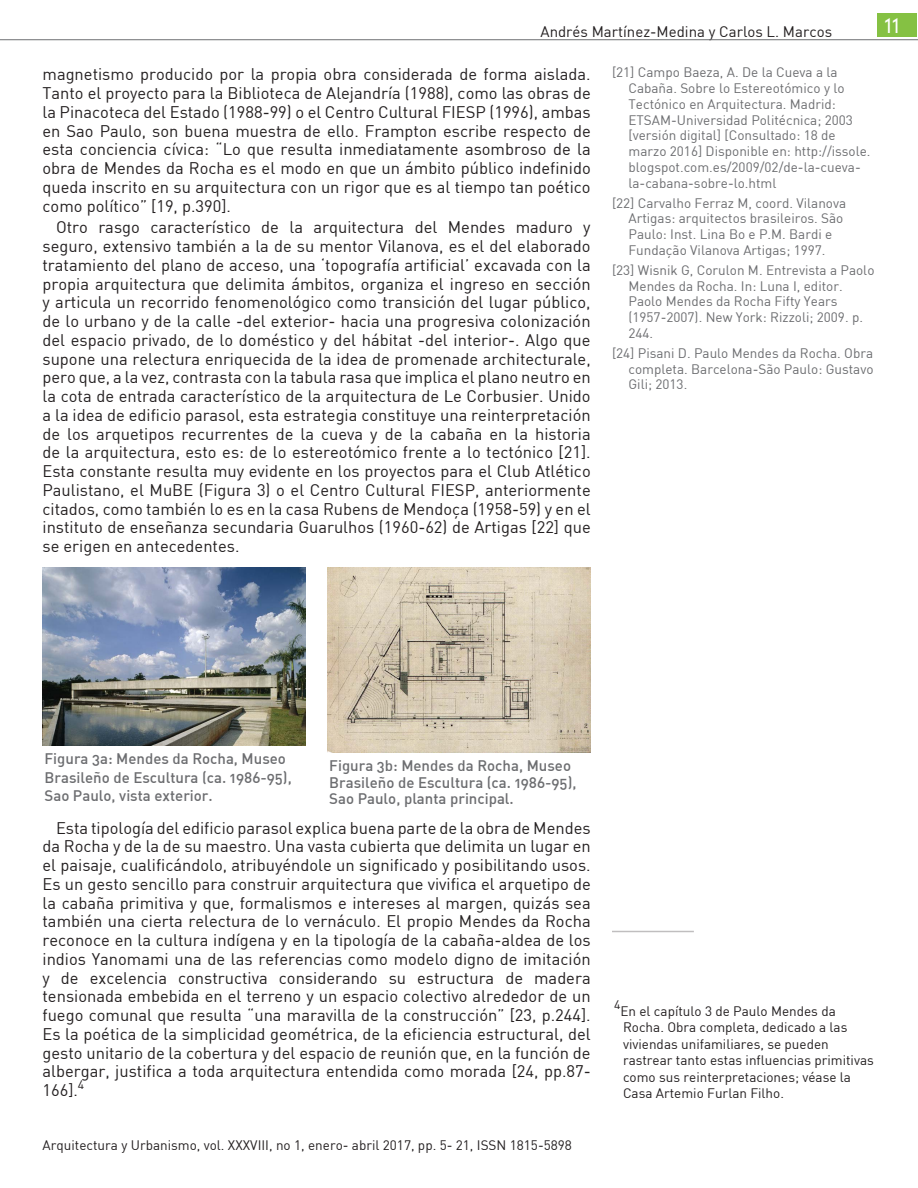
<style>
.page{position:relative;width:918px;height:1188px;background:#fff}
.page>*{position:absolute;margin:0;border:0;box-sizing:border-box;transform-origin:0 0}
.t1{font:300 19.5px "DIN Neuzeit Grotesk";color:#fff}
.cuerpo_de_texto{font:16.5px/18.8px "DIN";color:#231f20;text-align:justify}
.pie_de_foto{font:15px/18.8px "DIN Medium Alternate";color:#6c6d70}
.t2{font:15px "DIN";color:#231f20}
.notas_bibligraficas{font:13.5px/15.8px "DIN";color:#6c6d70}
.pie_de_pagina{font:13.5px/16.5px "DIN";color:#231f20}
.pie_de_pagina-2{font:12.15px "DIN";color:#231f20}
</style>
<div class="page">
<div style="left:878px;top:14px;width:39px;height:23px;background:#84c141"></div>
<hr style="left:0;top:39px;width:918px;height:1px;background:#6c6d70">
<img style="left:43px;top:567px;width:263px;height:179px">
<img style="left:327px;top:567px;width:264px;height:185px">
<hr style="left:612px;top:931px;width:82px;height:1px;background:#231f20">
<p class="t2" style="left:541px;top:22px;width:293px">Andrés Martínez-Medina y Carlos L. Marcos</p>
<p class="cuerpo_de_texto" style="left:43px;top:65px;width:550px">magnetismo producido por la propia obra considerada de forma aislada.<br>Tanto el proyecto para la Biblioteca de Alejandría (1988), como las obras de la Pinacoteca del Estado (1988-99) o el Centro Cultural FIESP (1996), ambas en Sao Paulo, son buena muestra de ello. Frampton escribe respecto de esta conciencia cívica: “Lo que resulta inmediatamente asombroso de la obra de Mendes da Rocha es el modo en que un ámbito público indefinido queda inscrito en su arquitectura con un rigor que es al tiempo tan poético como político” [19, p.390].</p>
<p class="cuerpo_de_texto" style="left:43px;top:218px;width:550px;text-indent:14px">Otro rasgo característico de la arquitectura del Mendes maduro y seguro, extensivo también a la de su mentor Vilanova, es el del elaborado tratamiento del plano de acceso, una ‘topografía artificial’ excavada con la propia arquitectura que delimita ámbitos, organiza el ingreso en sección y articula un recorrido fenomenológico como transición del lugar público, de lo urbano y de la calle -del exterior- hacia una progresiva colonización del espacio privado, de lo doméstico y del hábitat -del interior-. Algo que supone una relectura enriquecida de la idea de promenade architecturale, pero que, a la vez, contrasta con la tabula rasa que implica el plano neutro en la cota de entrada característico de la arquitectura de Le Corbusier. Unido a la idea de edificio parasol, esta estrategia constituye una reinterpretación de los arquetipos recurrentes de la cueva y de la cabaña en la historia de la arquitectura, esto es: de lo estereotómico frente a lo tectónico [21].<br>Esta constante resulta muy evidente en los proyectos para el Club Atlético Paulistano, el MuBE (Figura 3) o el Centro Cultural FIESP, anteriormente citados, como también lo es en la casa Rubens de Mendoça (1958-59) y en el instituto de enseñanza secundaria Guarulhos (1960-62) de Artigas [22] que se erigen en antecedentes.</p>
<p class="notas_bibligraficas" style="left:628px;top:64px;width:244px;text-indent:-16px">[21] Campo Baeza, A. De la Cueva a la Cabaña. Sobre lo Estereotómico y lo Tectónico en Arquitectura. Madrid:<br>ETSAM-Universidad Politécnica; 2003 [versión digital] [Consultado: 18 de marzo 2016] Disponible en: http://issole. blogspot.com.es/2009/02/de-la-cueva&shy;la-cabana-sobre-lo.html</p>
<p class="notas_bibligraficas" style="left:628px;top:195px;width:219px;text-indent:-16px">[22] Carvalho Ferraz M, coord. Vilanova Artigas: arquitectos brasileiros. São Paulo: Inst. Lina Bo e P.M. Bardi e Fundação Vilanova Artigas; 1997.</p>
<p class="notas_bibligraficas" style="left:628px;top:262px;width:247px;text-indent:-16px">[23] Wisnik G, Corulon M. Entrevista a Paolo<br>Mendes da Rocha. In: Luna I, editor.<br>Paolo Mendes da Rocha Fifty Years (1957-2007). New York: Rizzoli; 2009. p.<br>244.</p>
<p class="notas_bibligraficas" style="left:628px;top:345px;width:247px;text-align:justify;text-indent:-16px">[24] Pisani D. Paulo Mendes da Rocha. Obra completa. Barcelona-São Paulo: Gustavo Gili; 2013.</p>
<p class="t1" style="left:884px;top:14px;width:17px">11</p>
<p class="pie_de_foto" style="left:45px;top:749px;width:249px">Figura 3a: Mendes da Rocha, Museo<br>Brasileño de Escultura (ca. 1986-95),<br>Sao Paulo, vista exterior.</p>
<p class="pie_de_foto" style="left:329px;top:757px;width:249px;line-height:16.5px">Figura 3b: Mendes da Rocha, Museo<br>Brasileño de Escultura (ca. 1986-95),<br>Sao Paulo, planta principal.</p>
<p class="cuerpo_de_texto" style="left:43px;top:818px;width:550px;text-indent:14px">Esta tipología del edificio parasol explica buena parte de la obra de Mendes da Rocha y de la de su maestro. Una vasta cubierta que delimita un lugar en el paisaje, cualificándolo, atribuyéndole un significado y posibilitando usos.<br>Es un gesto sencillo para construir arquitectura que vivifica el arquetipo de la cabaña primitiva y que, formalismos e intereses al margen, quizás sea también una cierta relectura de lo vernáculo. El propio Mendes da Rocha reconoce en la cultura indígena y en la tipología de la cabaña-aldea de los indios Yanomami una de las referencias como modelo digno de imitación y de excelencia constructiva considerando su estructura de madera tensionada embebida en el terreno y un espacio colectivo alrededor de un fuego comunal que resulta “una maravilla de la construcción” [23, p.244].<br>Es la poética de la simplicidad geométrica, de la eficiencia estructural, del gesto unitario de la cobertura y del espacio de reunión que, en la función de albergar, justifica a toda arquitectura entendida como morada [24, pp.87- 166].<sup>4</sup></p>
<p class="pie_de_pagina" style="left:43px;top:1137px;width:531px">Arquitectura y Urbanismo, vol. XXXVIII, no 1, enero- abril 2017, pp. 5- 21, ISSN 1815-5898</p>
<p class="pie_de_pagina-2" style="left:614px;top:997px;width:8px">4</p>
<p class="pie_de_pagina" style="left:620px;top:1003px;width:255px">En el capítulo 3 de Paulo Mendes da Rocha. Obra completa, dedicado a las viviendas unifamiliares, se pueden rastrear tanto estas influencias primitivas como sus reinterpretaciones; véase la Casa Artemio Furlan Filho.</p>
</div>
